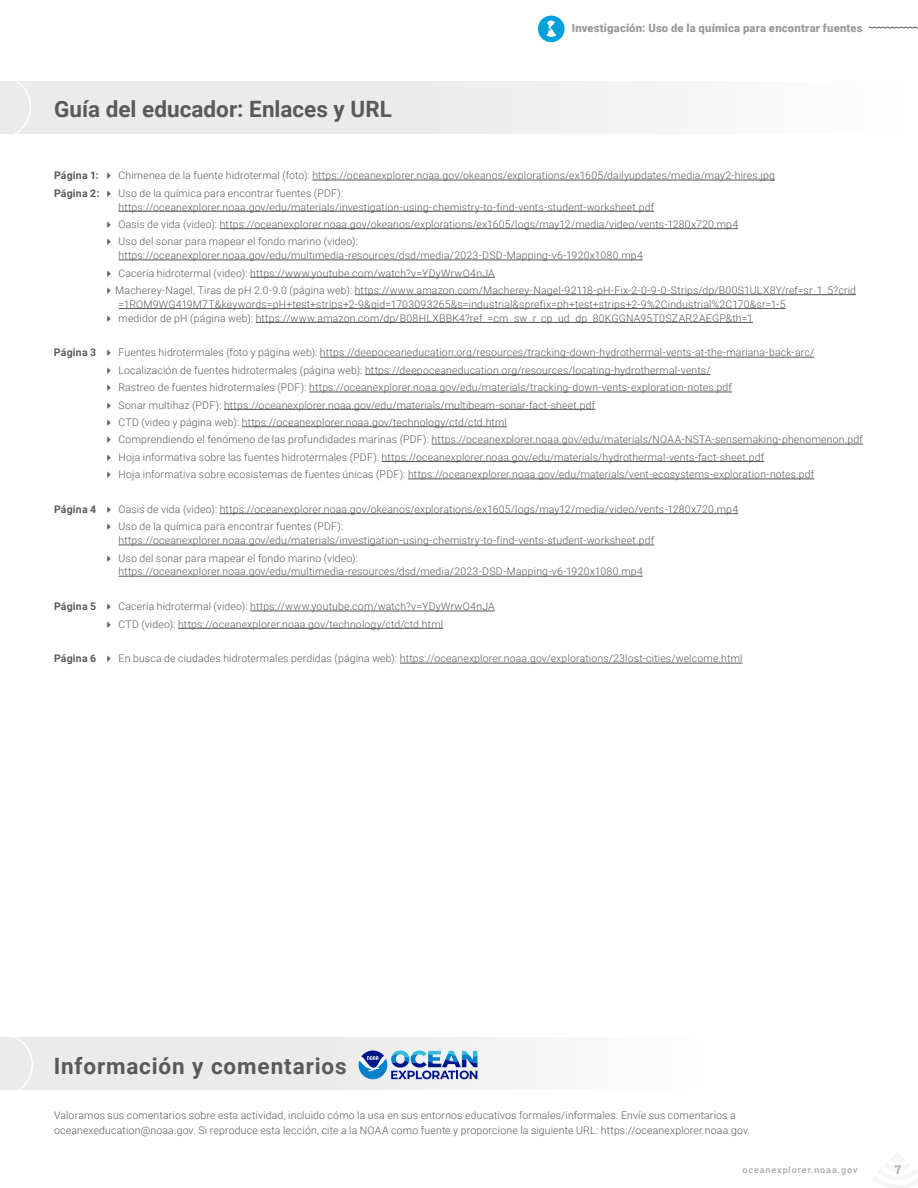
<style>
.page{position:relative;width:918px;height:1188px;background:#fff}
.page>*{position:absolute;margin:0;border:0;box-sizing:border-box;transform-origin:0 0}
.t1{font:700 22.5px "Roboto";color:#58595b}
.t2{font:700 22.5px "Roboto";letter-spacing:.04em;color:#58595b}
.t3{font:700 12px "Roboto Slab";color:#a7a9ac}
.t4{font:900 11.25px "Roboto";letter-spacing:.02em;color:#97999c}
.t5{font:300 10.5px/13.8px "Roboto";letter-spacing:.015em;color:#58595b}
.t6{font:500 9px "Roboto";letter-spacing:.1em;color:#a7a9ac}
.s1{font-weight:700}
</style>
<div class="page">
<hr style="left:312px;top:180px;width:463px;height:1px;background:#58595b">
<hr style="left:118px;top:211px;width:536px;height:1px;background:#58595b">
<hr style="left:220px;top:228px;width:518px;height:1px;background:#58595b">
<hr style="left:118px;top:260px;width:525px;height:1px;background:#58595b">
<hr style="left:250px;top:277px;width:245px;height:1px;background:#58595b">
<hr style="left:355px;top:294px;width:501px;height:1px;background:#58595b">
<hr style="left:118px;top:308px;width:668px;height:1px;background:#58595b">
<hr style="left:256px;top:322px;width:497px;height:1px;background:#58595b">
<hr style="left:320px;top:357px;width:494px;height:1px;background:#58595b">
<hr style="left:365px;top:374px;width:346px;height:1px;background:#58595b">
<hr style="left:309px;top:392px;width:423px;height:1px;background:#58595b">
<hr style="left:224px;top:409px;width:371px;height:1px;background:#58595b">
<hr style="left:242px;top:426px;width:265px;height:1px;background:#58595b">
<hr style="left:432px;top:444px;width:431px;height:1px;background:#58595b">
<hr style="left:382px;top:461px;width:382px;height:1px;background:#58595b">
<hr style="left:408px;top:479px;width:406px;height:1px;background:#58595b">
<hr style="left:220px;top:513px;width:518px;height:1px;background:#58595b">
<hr style="left:118px;top:545px;width:536px;height:1px;background:#58595b">
<hr style="left:118px;top:576px;width:525px;height:1px;background:#58595b">
<hr style="left:250px;top:611px;width:245px;height:1px;background:#58595b">
<hr style="left:178px;top:628px;width:265px;height:1px;background:#58595b">
<hr style="left:400px;top:663px;width:343px;height:1px;background:#58595b">
<div style="left:0;top:81px;width:899px;height:53px;background:linear-gradient(to right,#e6e6e7,#fafafa)"></div>
<svg style="left:14px;top:81px;width:17px;height:53px"></svg>
<div style="left:0;top:1037px;width:702px;height:53px;background:linear-gradient(to right,#e5e5e6,#fafafa)"></div>
<div style="left:0;top:1037px;width:33px;height:53px;background:#ebebec"></div>
<svg style="left:359px;top:1051px;width:118px;height:28px"></svg>
<svg style="left:868px;top:27px;width:50px;height:2px"></svg>
<div style="left:538px;top:16px;width:27px;height:26px;background:#00a0dd;border-radius:50%"></div>
<svg style="left:546px;top:21px;width:10px;height:16px"></svg>
<p class="t1" style="left:54px;top:93px;width:340px">Guía del educador: Enlaces y URL</p>
<p class="t4" style="left:572px;top:20px;width:293px">Investigación: Uso de la química para encontrar fuentes</p>
<p class="t5" style="left:54px;top:168px;width:722px"><span class="s1">Página 1:</span> ✔ Chimenea de la fuente hidrotermal (foto): https://oceanexplorer.noaa.gov/okeanos/explorations/ex1605/dailyupdates/media/may2-hires.jpg</p>
<p class="t5" style="left:118px;top:186px;width:537px;text-indent:-64px"><span class="s1">Página 2:</span> ✔ Uso de la química para encontrar fuentes (PDF): https://oceanexplorer.noaa.gov/edu/materials/investigation-using-chemistry-to-find-vents-student-worksheet.pdf</p>
<p class="t5" style="left:103px;top:217px;width:636px">✔ Oasis de vida (video): https://oceanexplorer.noaa.gov/okeanos/explorations/ex1605/logs/may12/media/video/vents-1280x720.mp4</p>
<p class="t5" style="left:118px;top:234px;width:526px;text-indent:-15px">✔ Uso del sonar para mapear el fondo marino (video): https://oceanexplorer.noaa.gov/edu/multimedia-resources/dsd/media/2023-DSD-Mapping-v6-1920x1080.mp4</p>
<p class="t5" style="left:104px;top:266px;width:393px">✔ Cacería hidrotermal (video): https://www.youtube.com/watch?v=YDyWrwO4nJA</p>
<p class="t5" style="left:118px;top:283px;width:739px;text-indent:-15px">✔Macherey-Nagel, Tiras de pH 2.0-9.0 (página web): https://www.amazon.com/Macherey-Nagel-92118-pH-Fix-2-0-9-0-Strips/dp/B00S1ULX8Y/ref=sr_1_5?crid =1ROM9WG419M7T&amp;keywords=pH+test+strips+2-9&amp;qid=1703093265&amp;s=industrial&amp;sprefix=ph+test+strips+2-9%2Cindustrial%2C170&amp;sr=1-5</p>
<p class="t5" style="left:104px;top:311px;width:651px">✔ medidor de pH (página web): https://www.amazon.com/dp/B08HLXBBK4?ref_=cm_sw_r_cp_ud_dp_80KGGNA95T0SZAR2AEGP&amp;th=1</p>
<p class="t5" style="left:54px;top:345px;width:762px"><span class="s1">Página 3</span> ✔ Fuentes hidrotermales (foto y página web): https://deepoceaneducation.org/resources/tracking-down-hydrothermal-vents-at-the-mariana-back-arc/</p>
<p class="t5" style="left:103px;top:363px;width:609px">✔ Localización de fuentes hidrotermales (página web): https://deepoceaneducation.org/resources/locating-hydrothermal-vents/</p>
<p class="t5" style="left:103px;top:380px;width:630px">✔ Rastreo de fuentes hidrotermales (PDF): https://oceanexplorer.noaa.gov/edu/materials/tracking-down-vents-exploration-notes.pdf</p>
<p class="t5" style="left:103px;top:398px;width:493px">✔ Sonar multihaz (PDF): https://oceanexplorer.noaa.gov/edu/materials/multibeam-sonar-fact-sheet.pdf</p>
<p class="t5" style="left:103px;top:415px;width:405px">✔ CTD (video y página web): https://oceanexplorer.noaa.gov/technology/ctd/ctd.html</p>
<p class="t5" style="left:103px;top:432px;width:761px">✔ Comprendiendo el fenómeno de las profundidades marinas (PDF): https://oceanexplorer.noaa.gov/edu/materials/NOAA-NSTA-sensemaking-phenomenon.pdf</p>
<p class="t5" style="left:103px;top:450px;width:662px">✔ Hoja informativa sobre las fuentes hidrotermales (PDF): https://oceanexplorer.noaa.gov/edu/materials/hydrothermal-vents-fact-sheet.pdf</p>
<p class="t5" style="left:103px;top:467px;width:712px">✔ Hoja informativa sobre ecosistemas de fuentes únicas (PDF): https://oceanexplorer.noaa.gov/edu/materials/vent-ecosystems-exploration-notes.pdf</p>
<p class="t5" style="left:54px;top:502px;width:686px"><span class="s1">Página 4</span> ✔ Oasis de vida (video): https://oceanexplorer.noaa.gov/okeanos/explorations/ex1605/logs/may12/media/video/vents-1280x720.mp4</p>
<p class="t5" style="left:118px;top:519px;width:537px;text-indent:-15px">✔ Uso de la química para encontrar fuentes (PDF): https://oceanexplorer.noaa.gov/edu/materials/investigation-using-chemistry-to-find-vents-student-worksheet.pdf</p>
<p class="t5" style="left:118px;top:551px;width:526px;text-indent:-15px">✔ Uso del sonar para mapear el fondo marino (video): https://oceanexplorer.noaa.gov/edu/multimedia-resources/dsd/media/2023-DSD-Mapping-v6-1920x1080.mp4</p>
<p class="t5" style="left:54px;top:599px;width:442px"><span class="s1">Página 5</span> ✔ Cacería hidrotermal (video): https://www.youtube.com/watch?v=YDyWrwO4nJA</p>
<p class="t5" style="left:103px;top:617px;width:341px">✔ CTD (video): https://oceanexplorer.noaa.gov/technology/ctd/ctd.html</p>
<p class="t5" style="left:54px;top:651px;width:690px"><span class="s1">Página 6</span> ✔ En busca de ciudades hidrotermales perdidas (página web): https://oceanexplorer.noaa.gov/explorations/23lost-cities/welcome.html</p>
<p class="t2" style="left:54px;top:1050px;width:295px">Información y comentarios</p>
<p class="t5" style="left:54px;top:1108px;width:698px;line-height:15px">Valoramos sus comentarios sobre esta actividad, incluido cómo la usa en sus entornos educativos formales/informales. Envíe sus comentarios a oceanexeducation@noaa.gov. Si reproduce esta lección, cite a la NOAA como fuente y proporcione la siguiente URL: https://oceanexplorer.noaa.gov.</p>
<p class="t6" style="left:742px;top:1164px;width:117px">oceanexplorer.noaa.gov</p>
<p class="t3" style="left:895px;top:1161px;width:8px">7</p>
</div>
